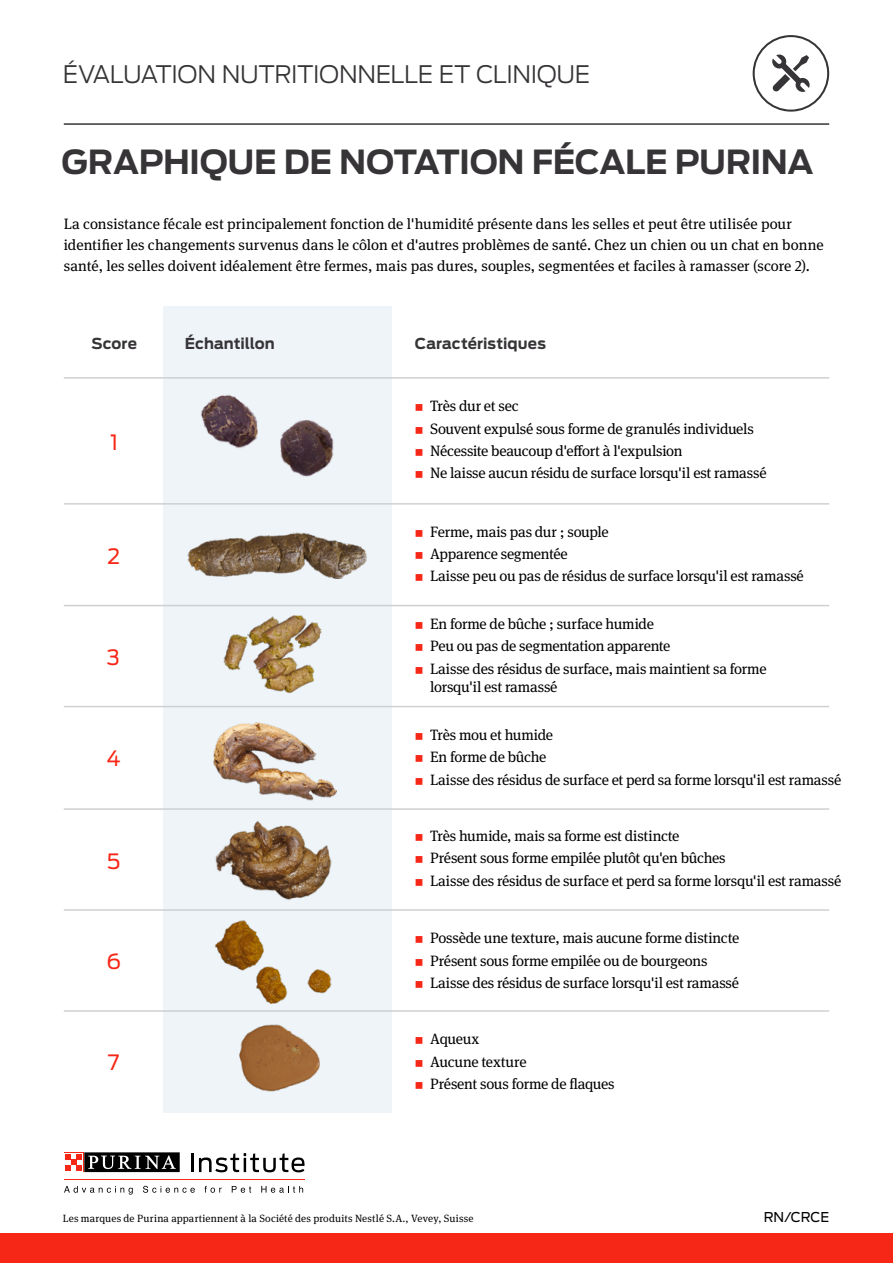
<style>
.page{position:relative;width:893px;height:1263px;background:#fff}
.page>*{position:absolute;margin:0;border:0;box-sizing:border-box;transform-origin:0 0}
.t1{font:700 33px "Antenna";letter-spacing:-.015em;color:#373437}
.t2{font:300 24px "Antenna";letter-spacing:-.015em;color:#373437}
.t3{font:21px "Antenna";color:#f72717}
.t4{font:15px/22.2px "Meta Serif Pro";letter-spacing:-.015em;color:#000}
.t5{font:15px/21px "Meta Serif Pro";letter-spacing:.005em;color:#000}
.t6{font:700 15px "Antenna";letter-spacing:.005em;color:#373437}
.t7{font:13.5px "Antenna";letter-spacing:-.005em;color:#000}
.t8{font:10.5px "Meta Serif Pro";letter-spacing:.02em;color:#000}
</style>
<div class="page">
<hr style="left:64px;top:1179px;width:241px;height:1px;background:#f72717">
<svg style="left:191px;top:1153px;width:2px;height:19px"></svg>
<svg style="left:199px;top:1153px;width:106px;height:19px"></svg>
<svg style="left:84px;top:1172px;width:96px;height:1px"></svg>
<svg style="left:64px;top:1152px;width:20px;height:20px"></svg>
<div style="left:84px;top:1152px;width:96px;height:20px;background:#000"></div>
<svg style="left:88px;top:1155px;width:88px;height:14px"></svg>
<div style="left:65px;top:1153px;width:18px;height:18px;background:#fff"></div>
<svg style="left:65px;top:1154px;width:17px;height:17px"></svg>
<svg style="left:64px;top:1186px;width:69px;height:8px"></svg>
<svg style="left:143px;top:1186px;width:52px;height:7px"></svg>
<svg style="left:204px;top:1186px;width:18px;height:7px"></svg>
<svg style="left:232px;top:1186px;width:19px;height:7px"></svg>
<svg style="left:261px;top:1186px;width:42px;height:7px"></svg>
<div style="left:164px;top:306px;width:228px;height:807px;background:#eff4f9"></div>
<div style="left:0;top:1233px;width:893px;height:30px;background:#f72717"></div>
<hr style="left:64px;top:123px;width:765px;height:2px;background:#373437">
<svg style="left:753px;top:35px;width:76px;height:77px"></svg>
<hr style="left:64px;top:503px;width:765px;height:2px;background:#ced0d2">
<hr style="left:64px;top:605px;width:765px;height:1px;background:#ced0d2">
<hr style="left:64px;top:706px;width:765px;height:1px;background:#ced0d2">
<hr style="left:64px;top:808px;width:765px;height:2px;background:#ced0d2">
<hr style="left:64px;top:909px;width:765px;height:2px;background:#ced0d2">
<hr style="left:64px;top:1010px;width:765px;height:2px;background:#ced0d2">
<hr style="left:64px;top:377px;width:765px;height:2px;background:#ced0d2">
<img style="left:201px;top:394px;width:57px;height:54px">
<img style="left:280px;top:420px;width:54px;height:56px">
<img style="left:187px;top:533px;width:179px;height:45px">
<img style="left:224px;top:615px;width:98px;height:79px">
<img style="left:213px;top:722px;width:124px;height:79px">
<img style="left:215px;top:821px;width:116px;height:79px">
<img style="left:215px;top:920px;width:116px;height:83px">
<img style="left:239px;top:1024px;width:81px;height:67px">
<h2 class="t2" style="left:63px;top:58px;width:529px">ÉVALUATION NUTRITIONNELLE ET CLINIQUE</h2>
<h1 class="t1" style="left:62px;top:139px;width:753px">GRAPHIQUE DE NOTATION FÉCALE PURINA</h1>
<p class="t5" style="left:64px;top:213px;width:761px">La consistance fécale est principalement fonction de l'humidité présente dans les selles et peut être utilisée pour identifier les changements survenus dans le côlon et d'autres problèmes de santé. Chez un chien ou un chat en bonne santé, les selles doivent idéalement être fermes, mais pas dures, souples, segmentées et faciles à ramasser (score 2).</p>
<p class="t6" style="left:92px;top:333px;width:47px">Score</p>
<p class="t6" style="left:185px;top:333px;width:91px">Échantillon</p>
<h3 class="t3" style="left:110px;top:428px;width:10px">1</h3>
<h3 class="t3" style="left:107px;top:542px;width:14px">2</h3>
<h3 class="t3" style="left:107px;top:643px;width:15px">3</h3>
<h3 class="t3" style="left:107px;top:744px;width:16px">4</h3>
<h3 class="t3" style="left:107px;top:847px;width:15px">5</h3>
<h3 class="t3" style="left:106px;top:947px;width:16px">6</h3>
<h3 class="t3" style="left:108px;top:1048px;width:13px">7</h3>
<p class="t6" style="left:415px;top:333px;width:133px">Caractéristiques</p>
<p class="t4" style="left:430px;top:394px;width:338px">Très dur et sec<br>Souvent expulsé sous forme de granulés individuels Nécessite beaucoup d'effort à l'expulsion<br>Ne laisse aucun résidu de surface lorsqu'il est ramassé</p>
<p class="t4" style="left:430px;top:519px;width:375px">Ferme, mais pas dur ; souple<br>Apparence segmentée<br>Laisse peu ou pas de résidus de surface lorsqu'il est ramassé</p>
<p class="t4" style="left:430px;top:612px;width:338px">En forme de bûche ; surface humide<br>Peu ou pas de segmentation apparente<br>Laisse des résidus de surface, mais maintient sa forme</p>
<p class="t4" style="left:430px;top:674px;width:129px">lorsqu'il est ramassé</p>
<p class="t4" style="left:430px;top:723px;width:413px">Très mou et humide<br>En forme de bûche<br>Laisse des résidus de surface et perd sa forme lorsqu'il est ramassé</p>
<p class="t4" style="left:430px;top:824px;width:413px">Très humide, mais sa forme est distincte<br>Présent sous forme empilée plutôt qu'en bûches<br>Laisse des résidus de surface et perd sa forme lorsqu'il est ramassé</p>
<p class="t4" style="left:430px;top:926px;width:311px">Possède une texture, mais aucune forme distincte<br>Présent sous forme empilée ou de bourgeons<br>Laisse des résidus de surface lorsqu'il est ramassé</p>
<p class="t4" style="left:430px;top:1027px;width:186px">Aqueux<br>Aucune texture<br>Présent sous forme de flaques</p>
<p class="t8" style="left:63px;top:1210px;width:412px">Les marques de Purina appartiennent à la Société des produits Nestlé S.A., Vevey, Suisse</p>
<p class="t7" style="left:764px;top:1208px;width:67px">RN/CRCE</p>
</div>
